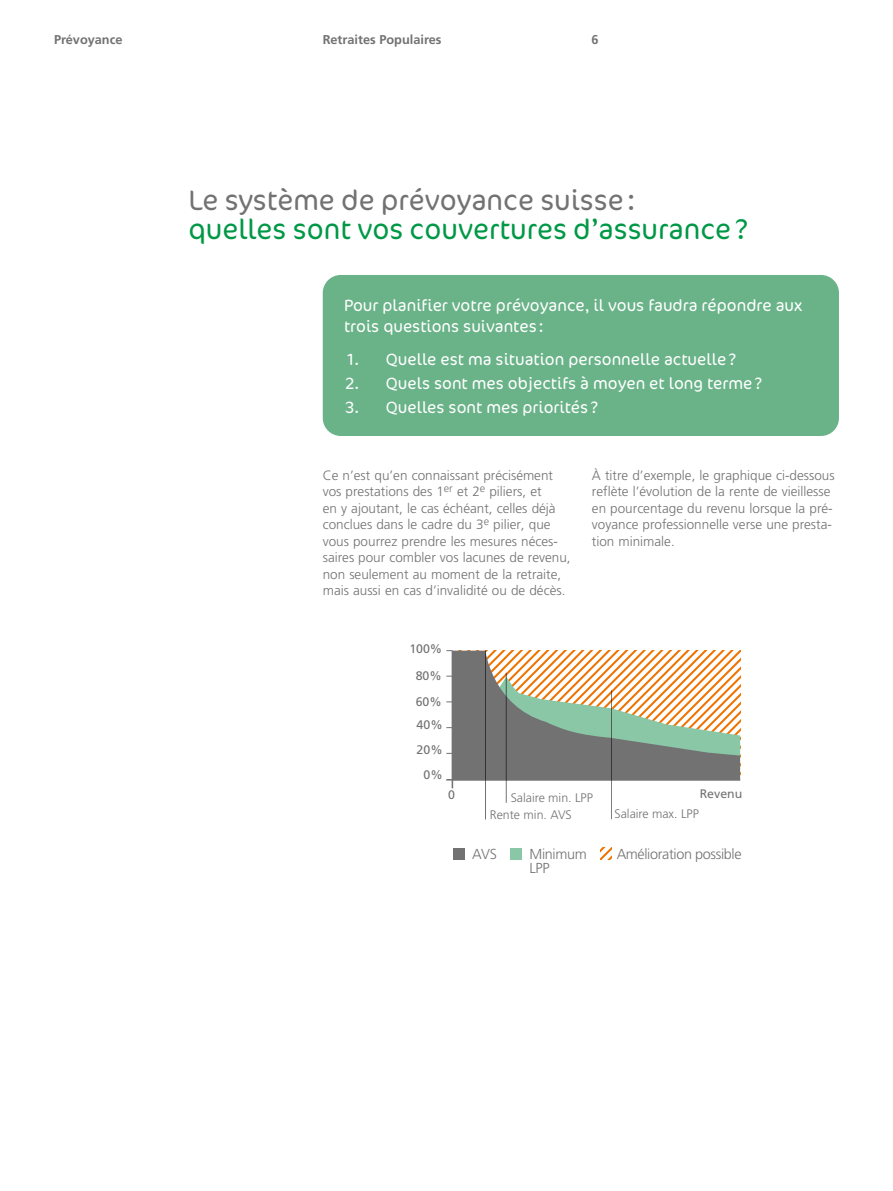
<style>
.page{position:relative;width:893px;height:1191px;background:#fff}
.page>*{position:absolute;margin:0;border:0;box-sizing:border-box;transform-origin:0 0}
.t1{font:300 28.5px "Cocon Pro";color:#009846}
.t2{font:300 28.5px "Cocon Pro";color:#737272}
.Normal_e{font:300 16.5px/21px "Cocon Pro";color:#fff}
.t3{font:300 14.4px "Frutiger LT Std";letter-spacing:-.025em;color:#737272}
.Normal_e-2{font:300 13.5px/16.5px "Frutiger LT Std";color:#737272}
.t4{font:700 12.75px "Frutiger LT Std";color:#737272}
.t5{font:300 12.45px "Frutiger LT Std";color:#737272}
.t6{font:12.45px "Frutiger LT Std";color:#737272}
</style>
<div class="page">
<div style="left:323px;top:275px;width:516px;height:161px;background:#6ab389;border-radius:18px"></div>
<svg style="left:446px;top:650px;width:294px;height:129px"></svg>
<hr style="left:452px;top:650px;width:1px;height:138px;background:#737272">
<hr style="left:446px;top:779px;width:294px;height:1px;background:#737272">
<div style="left:510px;top:847px;width:12px;height:12px;background:#8ac7a6"></div>
<div style="left:453px;top:847px;width:11px;height:12px;background:#737272"></div>
<hr style="left:485px;top:650px;width:1px;height:169px;background:#737272">
<hr style="left:506px;top:673px;width:1px;height:129px;background:#737272">
<hr style="left:611px;top:690px;width:1px;height:129px;background:#737272">
<svg style="left:600px;top:847px;width:12px;height:12px"></svg>
<p class="t4" style="left:54px;top:32px;width:70px">Prévoyance</p>
<p class="t4" style="left:323px;top:32px;width:120px">Retraites Populaires</p>
<p class="t4" style="left:591px;top:32px;width:9px">6</p>
<p class="t2" style="left:188px;top:182px;width:449px">Le système de prévoyance suisse:</p>
<p class="t1" style="left:188px;top:211px;width:561px">quelles sont vos couvertures d’assurance?</p>
<p class="Normal_e" style="left:344px;top:295px;width:460px">Pour planifier votre prévoyance, il vous faudra répondre aux trois questions suivantes :</p>
<p class="Normal_e" style="left:345px;top:348px;width:392px">1. Quelle est ma situation personnelle actuelle?</p>
<p class="Normal_e" style="left:345px;top:372px;width:419px">2. Quels sont mes objectifs à moyen et long terme?</p>
<p class="Normal_e" style="left:345px;top:396px;width:254px">3. Quelles sont mes priorités ?</p>
<p class="Normal_e-2" style="left:323px;top:467px;width:249px">Ce n’est qu’en connaissant précisément vos prestations des 1<sup>er</sup> et 2<sup>e</sup> piliers, et<br>en y ajoutant, le cas échéant, celles déjà conclues dans le cadre du 3<sup>e</sup> pilier, que vous pourrez prendre les mesures néces&shy;saires pour combler vos lacunes de revenu, non seulement au moment de la retraite, mais aussi en cas d’invalidité ou de décès.</p>
<p class="Normal_e-2" style="left:592px;top:467px;width:244px">À titre d’exemple, le graphique ci-dessous reflète l’évolution de la rente de vieillesse en pourcentage du revenu lorsque la pré&shy;voyance professionnelle verse une presta&shy;tion minimale.</p>
<p class="t6" style="left:409px;top:642px;width:35px">100%</p>
<p class="t6" style="left:416px;top:668px;width:28px">80%</p>
<p class="t6" style="left:416px;top:694px;width:28px">60%</p>
<p class="t6" style="left:417px;top:717px;width:28px">40%</p>
<p class="t6" style="left:417px;top:742px;width:28px">20%</p>
<p class="t6" style="left:423px;top:767px;width:21px">0%</p>
<p class="t6" style="left:448px;top:788px;width:8px">0</p>
<p class="t5" style="left:511px;top:791px;width:84px">Salaire min. LPP</p>
<p class="t6" style="left:700px;top:786px;width:44px">Revenu</p>
<p class="t5" style="left:490px;top:807px;width:83px">Rente min. AVS</p>
<p class="t5" style="left:615px;top:807px;width:86px">Salaire max. LPP</p>
<p class="t3" style="left:472px;top:845px;width:26px">AVS</p>
<p class="t3" style="left:529px;top:845px;width:59px">Minimum</p>
<p class="t3" style="left:617px;top:845px;width:126px">Amélioration possible</p>
<p class="t3" style="left:529px;top:860px;width:22px">LPP</p>
</div>
